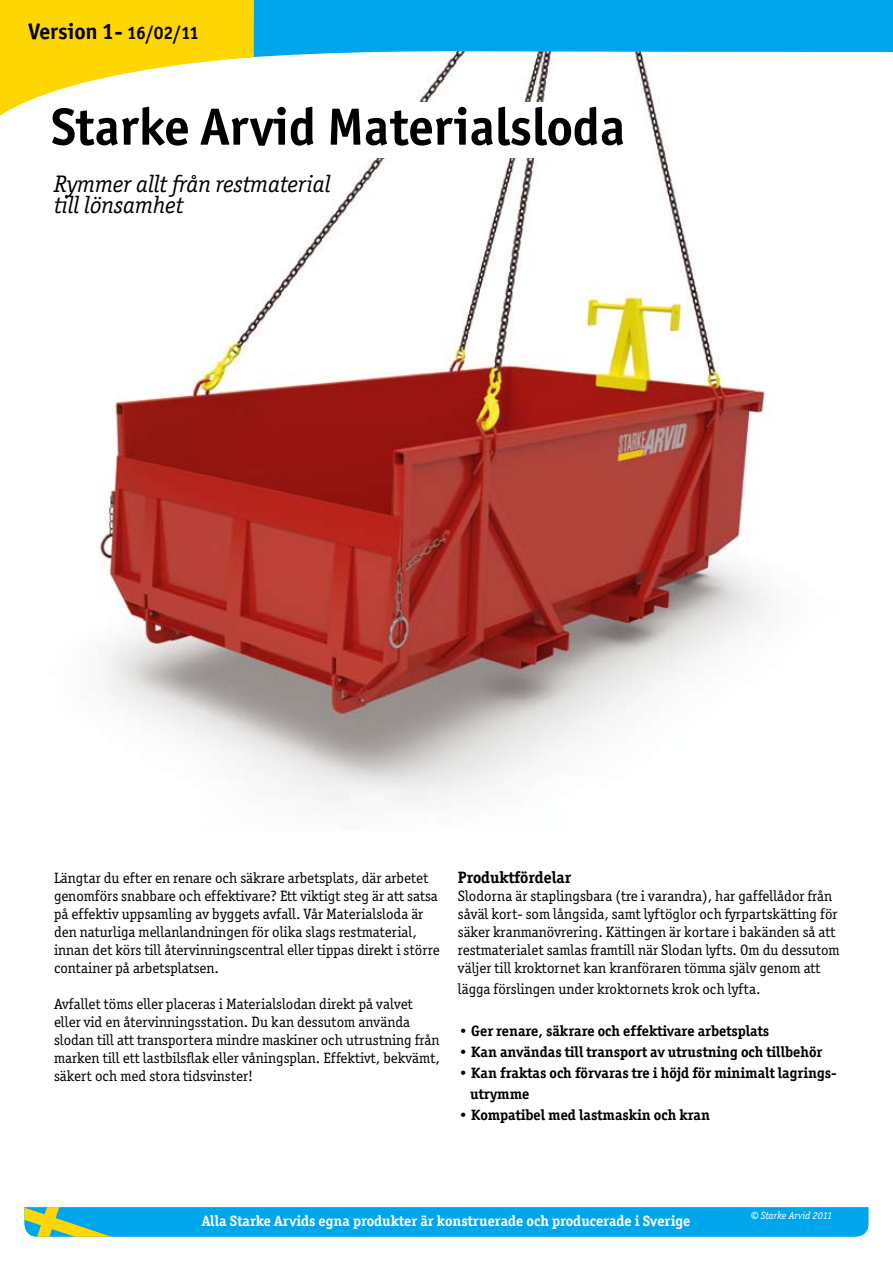
<style>
.page{position:relative;width:893px;height:1263px;background:#fff}
.page>*{position:absolute;margin:0;border:0;box-sizing:border-box;transform-origin:0 0}
.t1{font:700 52.5px "Officina Sans ITC";color:#000}
.t2{font:italic 24px/21px "Officina Ser ITC";color:#000}
.t3{font:700 22.5px "Officina Sans ITC";color:#000}
.t4{font:700 16.5px "Officina Ser ITC";color:#000}
.t5{font:15px/18px "Officina Ser ITC";color:#000}
.t6{font:700 15px/21px "Officina Ser ITC";color:#000}
.t7{font:700 15px "Officina Ser ITC";color:#fff}
.t8{font:italic 10.5px "Officina Ser ITC";color:#fff}
.s1{font-size:18px}
.s2{font-family:"Officina Sans ITC Medium OS";font-style:normal}
</style>
<div class="page">
<img style="left:98px;top:127px;width:670px;height:673px">
<svg style="left:24px;top:1207px;width:844px;height:30px;background:#0ea9e1"></svg>
<svg style="left:254px;top:0;width:639px;height:127px"></svg>
<svg style="left:0;top:0;width:254px;height:142px"></svg>
<div style="left:326px;top:102px;width:304px;height:55px;background:#fff"></div>
<h3 class="t3" style="left:28px;top:17px;width:172px">Version 1- <span class="s1">16/02/11</span></h3>
<h1 class="t1" style="left:51px;top:94px;width:576px">Starke Arvid Materialsloda</h1>
<h2 class="t2" style="left:54px;top:173px;width:278px">Rymmer allt från restmaterial till lönsamhet</h2>
<p class="t5" style="left:54px;top:869px;width:387px">Längtar du efter en renare och säkrare arbetsplats, där arbetet genomförs snabbare och effektivare? Ett viktigt steg är att satsa på effektiv uppsamling av byggets avfall. Vår Materialsloda är den naturliga mellanlandningen för olika slags restmaterial, innan det körs till återvinningscentral eller tippas direkt i större container på arbetsplatsen.</p>
<p class="t5" style="left:54px;top:995px;width:387px">Avfallet töms eller placeras i Materialslodan direkt på valvet eller vid en återvinningsstation. Du kan dessutom använda slodan till att transportera mindre maskiner och utrustning från marken till ett lastbilsflak eller våningsplan. Effektivt, bekvämt, säkert och med stora tidsvinster!</p>
<p class="t4" style="left:458px;top:867px;width:115px">Produktfördelar</p>
<p class="t5" style="left:458px;top:887px;width:383px">Slodorna är staplingsbara (tre i varandra), har gaffellådor från såväl kort- som långsida, samt lyftöglor och fyrpartskätting för säker kranmanövrering. Kättingen är kortare i bakänden så att restmaterialet samlas framtill när Slodan lyfts. Om du dessutom väljer till kroktornet kan kranföraren tömma själv genom att</p>
<p class="t5" style="left:458px;top:980px;width:304px">lägga förslingen under kroktornets krok och lyfta.</p>
<p class="t6" style="left:458px;top:1020px;width:313px">• Ger renare, säkrare och effektivare arbetsplats</p>
<p class="t6" style="left:458px;top:1041px;width:366px">• Kan användas till transport av utrustning och tillbehör</p>
<p class="t6" style="left:470px;top:1062px;width:368px;text-indent:-12px">• Kan fraktas och förvaras tre i höjd för minimalt lagrings&shy;utrymme</p>
<p class="t6" style="left:458px;top:1104px;width:254px">• Kompatibel med lastmaskin och kran</p>
<p class="t7" style="left:202px;top:1212px;width:490px">Alla Starke Arvids egna produkter är konstruerade och producerade i Sverige</p>
<p class="t8" style="left:751px;top:1209px;width:83px"><span class="s2">©</span> Starke Arvid 2011</p>
</div>
